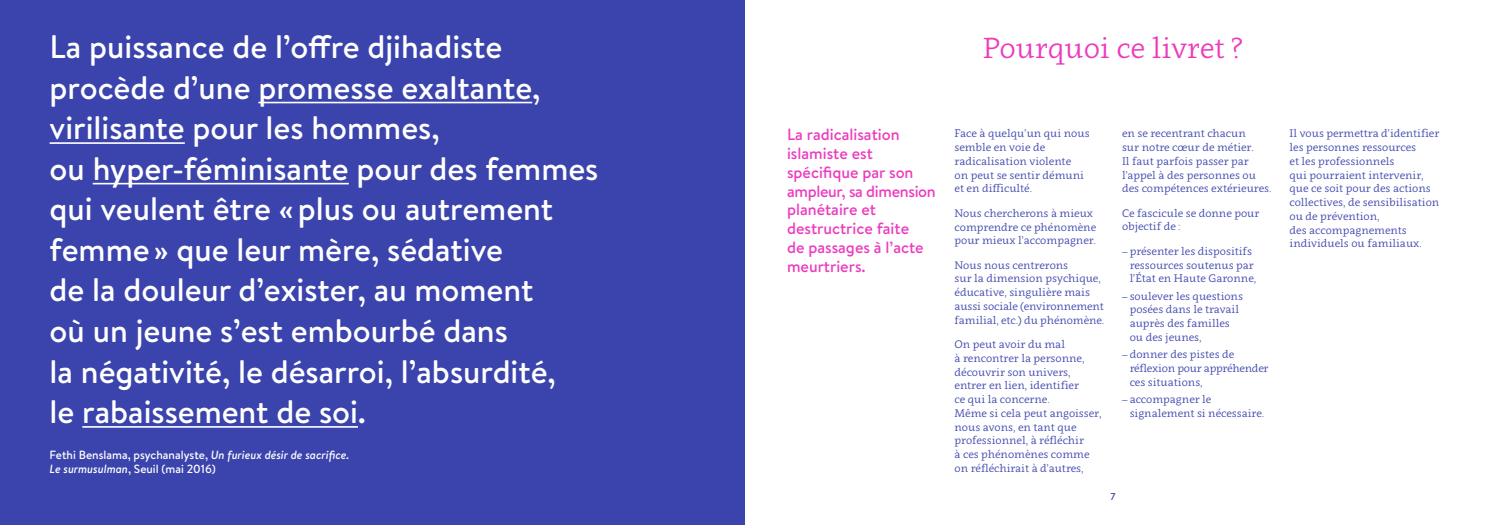
<style>
.page{position:relative;width:1489px;height:525px;background:#fff}
.page>*{position:absolute;margin:0;border:0;box-sizing:border-box;transform-origin:0 0}
.t1{font:500 32.5px/40.5px "Brandon Text";color:#fff}
.t2{font:28.75px "Clavo";color:#ec3bbe}
.t3{font:500 16.25px/18.8px "Brandon Text";color:#ec3bbe}
.t4{font:500 11.88px/14.4px "Brandon Text";color:#fff}
.t5{font:10.88px/13.8px "Clavo";color:#3b44ac}
.t6{font:500 10px "Brandon Text";color:#3b44ac}
.s1{font-style:italic}
</style>
<div class="page">
<div style="left:0;top:0;width:744px;height:524px;background:#3b44ac"></div>
<hr style="left:258px;top:102px;width:274px;height:1px;background:#fff">
<hr style="left:50px;top:142px;width:135px;height:2px;background:#fff">
<hr style="left:93px;top:183px;width:256px;height:1px;background:#fff">
<hr style="left:82px;top:426px;width:276px;height:1px;background:#fff">
<h1 class="t1" style="left:50px;top:26px;width:454px">La puissance de l’offre djihadiste</h1>
<h2 class="t2" style="left:982px;top:28px;width:262px">Pourquoi ce livret ?</h2>
<p class="t1" style="left:50px;top:67px;width:550px">procède d’une promesse exaltante, virilisante pour les hommes,<br>ou hyper-féminisante pour des femmes qui veulent être «plus ou autrement femme» que leur mère, sédative<br>de la douleur d’exister, au moment<br>où un jeune s’est embourbé dans<br>la négativité, le désarroi, l’absurdité,<br>le rabaissement de soi.</p>
<p class="t4" style="left:50px;top:447px;width:301px">Fethi Benslama, psychanalyste, <span class="s1">Un furieux désir de sacrifice.<br>Le surmusulman</span>, Seuil (mai 2016)</p>
<h3 class="t3" style="left:787px;top:125px;width:150px">La radicalisation islamiste est spécifique par son ampleur, sa dimension planétaire et destructrice faite<br>de passages à l’acte meurtriers.</h3>
<p class="t5" style="left:954px;top:126px;width:136px">Face à quelqu’un qui nous semble en voie de radicalisation violente<br>on peut se sentir démuni et en difficulté.</p>
<p class="t5" style="left:1121px;top:126px;width:151px">en se recentrant chacun<br>sur notre cœur de métier.<br>Il faut parfois passer par l’appel à des personnes ou des compétences extérieures.</p>
<p class="t5" style="left:1121px;top:205px;width:139px">Ce fascicule se donne pour objectif de :</p>
<p class="t5" style="left:1129px;top:244px;width:128px;text-indent:-8px">– présenter les dispositifs ressources soutenus par l’État en Haute Garonne,</p>
<p class="t5" style="left:1129px;top:288px;width:115px;text-indent:-8px">– soulever les questions posées dans le travail auprès des familles ou des jeunes,</p>
<p class="t5" style="left:1129px;top:347px;width:140px;text-indent:-8px">– donner des pistes de réflexion pour appréhender ces situations,</p>
<p class="t5" style="left:1129px;top:392px;width:136px;text-indent:-8px">– accompagner le signalement si nécessaire.</p>
<p class="t5" style="left:954px;top:205px;width:143px">Nous chercherons à mieux comprendre ce phénomène pour mieux l’accompagner.</p>
<p class="t5" style="left:954px;top:257px;width:151px">Nous nous centrerons<br>sur la dimension psychique, éducative, singulière mais aussi sociale (environnement familial, etc.) du phénomène.</p>
<p class="t5" style="left:954px;top:337px;width:148px">On peut avoir du mal<br>à rencontrer la personne, découvrir son univers, entrer en lien, identifier<br>ce qui la concerne.<br>Même si cela peut angoisser, nous avons, en tant que professionnel, à réfléchir<br>à ces phénomènes comme on réfléchirait à d’autres,</p>
<p class="t6" style="left:1110px;top:490px;width:7px">7</p>
<p class="t5" style="left:1289px;top:126px;width:151px">Il vous permettra d’identifier les personnes ressources<br>et les professionnels<br>qui pourraient intervenir, que ce soit pour des actions collectives, de sensibilisation ou de prévention,<br>des accompagnements individuels ou familiaux.</p>
</div>
